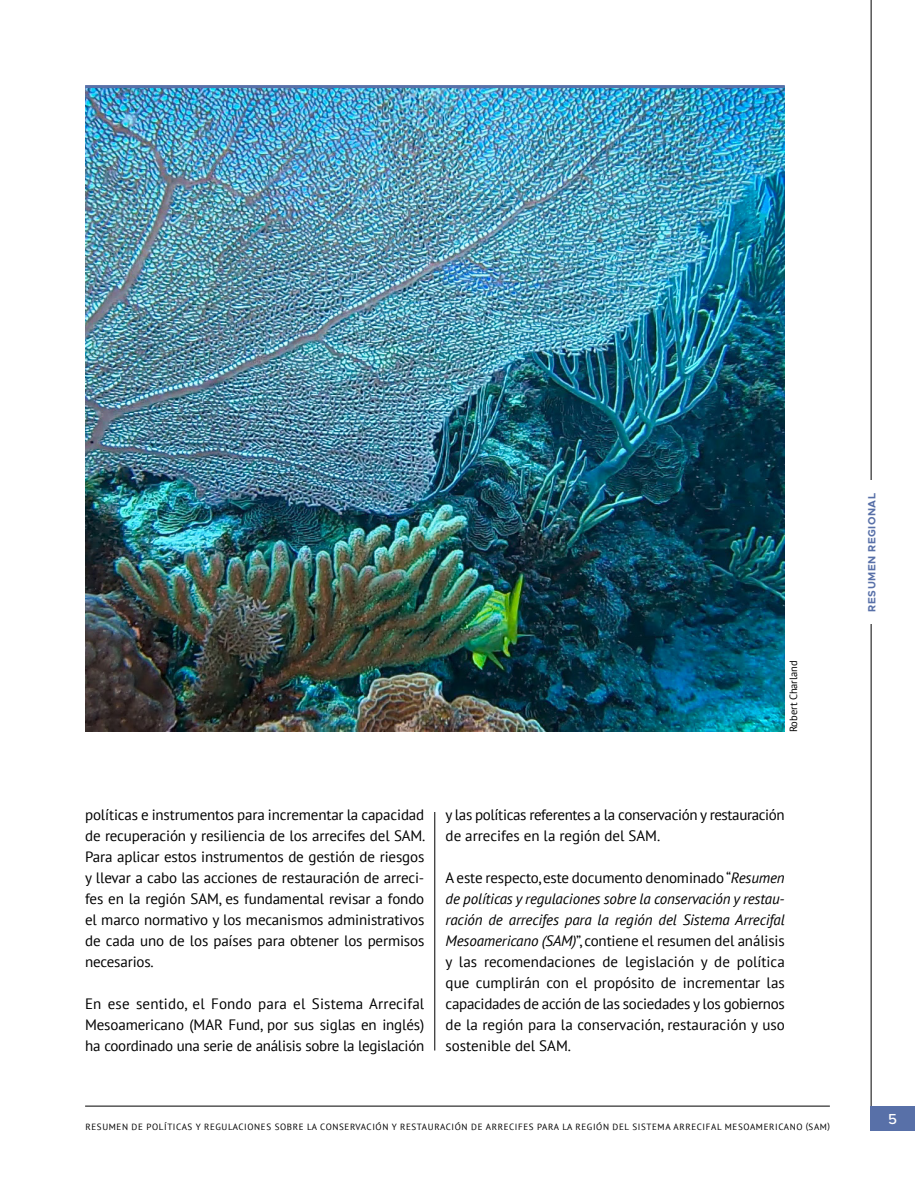
<style>
.page{position:relative;width:915px;height:1191px;background:#fff}
.page>*{position:absolute;margin:0;border:0;box-sizing:border-box;transform-origin:0 0}
.t1{font:15px/21px "PT Sans";letter-spacing:-.01em;color:#000;text-align:justify}
.t2{font:500 15px "Proxima Nova";color:#fff}
.t3{font:700 10.5px "Metropolis";letter-spacing:.05em;color:#5870a8}
.t4{font:10.5px "PT Sans";letter-spacing:-.01em;color:#000}
.t5{font:9px "PT Sans";letter-spacing:.07em;color:#000}
.s1{font-style:italic}
</style>
<div class="page">
<hr style="left:85px;top:1105px;width:744px;height:1px;background:#000">
<hr style="left:870px;top:0;width:1px;height:1106px;background:#000">
<div style="left:859px;top:480px;width:23px;height:144px;background:#fff"></div>
<div style="left:870px;top:1106px;width:44px;height:24px;background:#5870a8"></div>
<img style="left:85px;top:88px;width:699px;height:643px">
<hr style="left:434px;top:812px;width:1px;height:238px;background:#000">
<hr style="left:85px;top:85px;width:699px;height:3px;background:#5870a8">
<p class="t4" style="left:786px;top:732px;width:73px;rotate:-90deg">Robert Charland</p>
<p class="t1" style="left:85px;top:804px;width:342px">políticas e instrumentos para incrementar la capacidad de recuperación y resiliencia de los arrecifes del SAM.<br>Para aplicar estos instrumentos de gestión de riesgos y llevar a cabo las acciones de restauración de arreci&shy;fes en la región SAM, es fundamental revisar a fondo el marco normativo y los mecanismos administrativos de cada uno de los países para obtener los permisos necesarios.</p>
<p class="t1" style="left:85px;top:993px;width:340px">En ese sentido, el Fondo para el Sistema Arrecifal Mesoamericano (MAR Fund, por sus siglas en inglés) ha coordinado una serie de análisis sobre la legislación</p>
<p class="t1" style="left:445px;top:804px;width:340px">y las políticas referentes a la conservación y restauración de arrecifes en la región del SAM.</p>
<p class="t1" style="left:445px;top:867px;width:340px">A este respecto, este documento denominado “<span class="s1">Resumen de políticas y regulaciones sobre la conservación y restau&shy;ración de arrecifes para la región del Sistema Arrecifal Mesoamericano (SAM)</span>”, contiene el resumen del análisis y las recomendaciones de legislación y de política que cumplirán con el propósito de incrementar las capacidades de acción de las sociedades y los gobiernos de la región para la conservación, restauración y uso sostenible del SAM.</p>
<p class="t5" style="left:85px;top:1120px;width:745px">RESUMEN DE POLÍTICAS Y REGULACIONES SOBRE LA CONSERVACIÓN Y RESTAURACIÓN DE ARRECIFES PARA LA REGIÓN DEL SISTEMA ARRECIFAL MESOAMERICANO (SAM)</p>
<p class="t3" style="left:864px;top:611px;width:120px;rotate:-90deg">RESUMEN REGIONAL</p>
<p class="t2" style="left:888px;top:1108px;width:10px">5</p>
</div>
